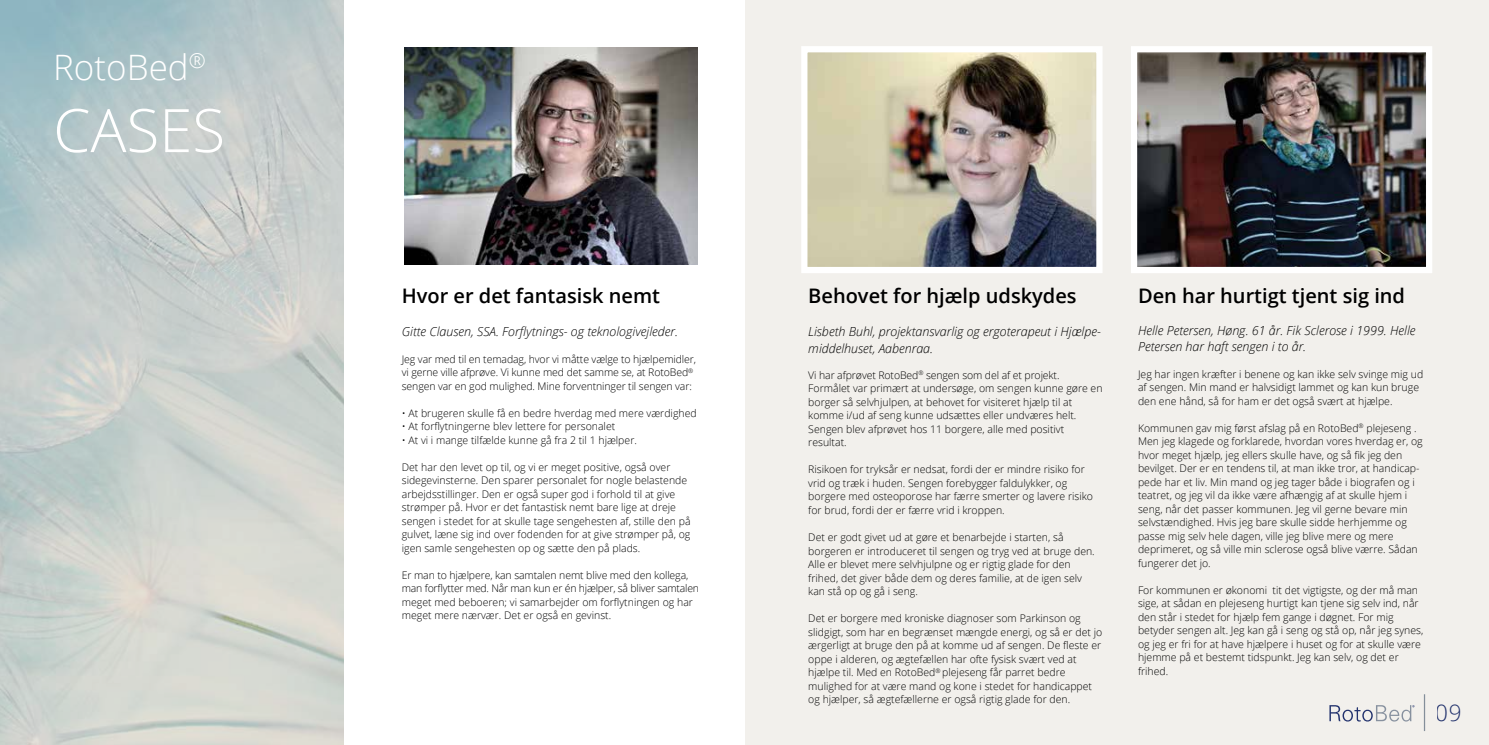
<style>
.page{position:relative;width:1489px;height:745px;background:#fff}
.page>*{position:absolute;margin:0;border:0;box-sizing:border-box;transform-origin:0 0}
.t1{font:300 60px "Open Sans";color:#fff}
.t2{font:300 35px "Open Sans";color:#fff}
.t3{font:300 22.5px "Open Sans";color:#253776}
.t4{font:600 20px "Open Sans";color:#000}
.t5{font:italic 300 12.5px/16.2px "Open Sans";color:#000}
.t6{font:300 10.5px/13.5px "Open Sans";color:#000}
</style>
<div class="page">
<div style="left:745px;top:0;width:743px;height:744px;background:#f2f0ec"></div>
<img style="left:808px;top:53px;width:287px;height:213px">
<div style="left:801px;top:46px;width:301px;height:227px;border:6px solid #fff"></div>
<img style="left:1137px;top:53px;width:287px;height:213px">
<div style="left:1130px;top:46px;width:301px;height:227px;border:6px solid #fff"></div>
<svg style="left:0;top:0;width:344px;height:744px;background:#c6cecc"></svg>
<img style="left:404px;top:48px;width:293px;height:216px">
<svg style="left:1329px;top:705px;width:85px;height:16px"></svg>
<hr style="left:1423px;top:693px;width:1px;height:37px;background:#8c98a7">
<h2 class="t2" style="left:53px;top:43px;width:154px">RotoBed<sup>®</sup></h2>
<h1 class="t1" style="left:53px;top:89px;width:173px">CASES</h1>
<h3 class="t4" style="left:402px;top:281px;width:260px">Hvor er det fantasisk nemt</h3>
<p class="t5" style="left:402px;top:323px;width:278px">Gitte Clausen, SSA. Forflytnings- og teknologivejleder.</p>
<p class="t6" style="left:402px;top:351px;width:296px">Jeg var med til en temadag, hvor vi måtte vælge to hjælpemidler, vi gerne ville afprøve. Vi kunne med det samme se, at RotoBed<sup>® </sup>sengen var en god mulighed. Mine forventninger til sengen var:</p>
<p class="t6" style="left:402px;top:405px;width:296px">• At brugeren skulle få en bedre hverdag med mere værdighed</p>
<p class="t6" style="left:402px;top:419px;width:215px">• At forflytningerne blev lettere for personalet</p>
<p class="t6" style="left:402px;top:432px;width:237px">• At vi i mange tilfælde kunne gå fra 2 til 1 hjælper.</p>
<p class="t6" style="left:402px;top:459px;width:290px">Det har den levet op til, og vi er meget positive, også over sidegevinsterne. Den sparer personalet for nogle belastende arbejdsstillinger. Den er også super god i forhold til at give strømper på. Hvor er det fantastisk nemt bare lige at dreje sengen i stedet for at skulle tage sengehesten af, stille den på gulvet, læne sig ind over fodenden for at give strømper på, og igen samle sengehesten op og sætte den på plads.</p>
<p class="t6" style="left:402px;top:567px;width:299px">Er man to hjælpere, kan samtalen nemt blive med den kollega, man forflytter med. Når man kun er én hjælper, så bliver samtalen meget med beboeren; vi samarbejder om forflytningen og har meget mere nærvær. Det er også en gevinst.</p>
<h3 class="t4" style="left:808px;top:281px;width:270px">Behovet for hjælp udskydes</h3>
<p class="t5" style="left:808px;top:323px;width:294px">Lisbeth Buhl, projektansvarlig og ergoterapeut i Hjælpe&shy;middelhuset, Aabenraa.</p>
<p class="t6" style="left:808px;top:367px;width:296px">Vi har afprøvet RotoBed<sup>®</sup> sengen som del af et projekt.<br>Formålet var primært at undersøge, om sengen kunne gøre en borger så selvhjulpen, at behovet for visiteret hjælp til at komme i/ud af seng kunne udsættes eller undværes helt.<br>Sengen blev afprøvet hos 11 borgere, alle med positivt resultat.</p>
<p class="t6" style="left:808px;top:462px;width:286px">Risikoen for tryksår er nedsat, fordi der er mindre risiko for vrid og træk i huden. Sengen forebygger faldulykker, og borgere med osteoporose har færre smerter og lavere risiko for brud, fordi der er færre vrid i kroppen.</p>
<p class="t6" style="left:808px;top:529px;width:288px">Det er godt givet ud at gøre et benarbejde i starten, så borgeren er introduceret til sengen og tryg ved at bruge den.<br>Alle er blevet mere selvhjulpne og er rigtig glade for den frihed, det giver både dem og deres familie, at de igen selv kan stå op og gå i seng.</p>
<p class="t6" style="left:808px;top:610px;width:295px">Det er borgere med kroniske diagnoser som Parkinson og slidgigt, som har en begrænset mængde energi, og så er det jo ærgerligt at bruge den på at komme ud af sengen. De fleste er oppe i alderen, og ægtefællen har ofte fysisk svært ved at hjælpe til. Med en RotoBed<sup>®</sup> plejeseng får parret bedre mulighed for at være mand og kone i stedet for handicappet og hjælper, så ægtefællerne er også rigtig glade for den.</p>
<h3 class="t4" style="left:1137px;top:281px;width:268px">Den har hurtigt tjent sig ind</h3>
<p class="t5" style="left:1137px;top:322px;width:279px">Helle Petersen, Høng. 61 år. Fik Sclerose i 1999. Helle<br>Petersen har haft sengen i to år.</p>
<p class="t6" style="left:1137px;top:366px;width:287px">Jeg har ingen kræfter i benene og kan ikke selv svinge mig ud af sengen. Min mand er halvsidigt lammet og kan kun bruge den ene hånd, så for ham er det også svært at hjælpe.</p>
<p class="t6" style="left:1137px;top:420px;width:286px">Kommunen gav mig først afslag på en RotoBed<sup>®</sup> plejeseng .<br>Men jeg klagede og forklarede, hvordan vores hverdag er, og hvor meget hjælp, jeg ellers skulle have, og så fik jeg den bevilget. Der er en tendens til, at man ikke tror, at handicap&shy;pede har et liv. Min mand og jeg tager både i biografen og i teatret, og jeg vil da ikke være afhængig af at skulle hjem i seng, når det passer kommunen. Jeg vil gerne bevare min selvstændighed. Hvis jeg bare skulle sidde herhjemme og passe mig selv hele dagen, ville jeg blive mere og mere deprimeret, og så ville min sclerose også blive værre. Sådan fungerer det jo.</p>
<p class="t6" style="left:1137px;top:582px;width:287px">For kommunen er økonomi tit det vigtigste, og der må man sige, at sådan en plejeseng hurtigt kan tjene sig selv ind, når den står i stedet for hjælp fem gange i døgnet. For mig betyder sengen alt. Jeg kan gå i seng og stå op, når jeg synes, og jeg er fri for at have hjælpere i huset og for at skulle være hjemme på et bestemt tidspunkt. Jeg kan selv, og det er frihed.</p>
<h3 class="t3" style="left:1435px;top:697px;width:27px">09</h3>
</div>
